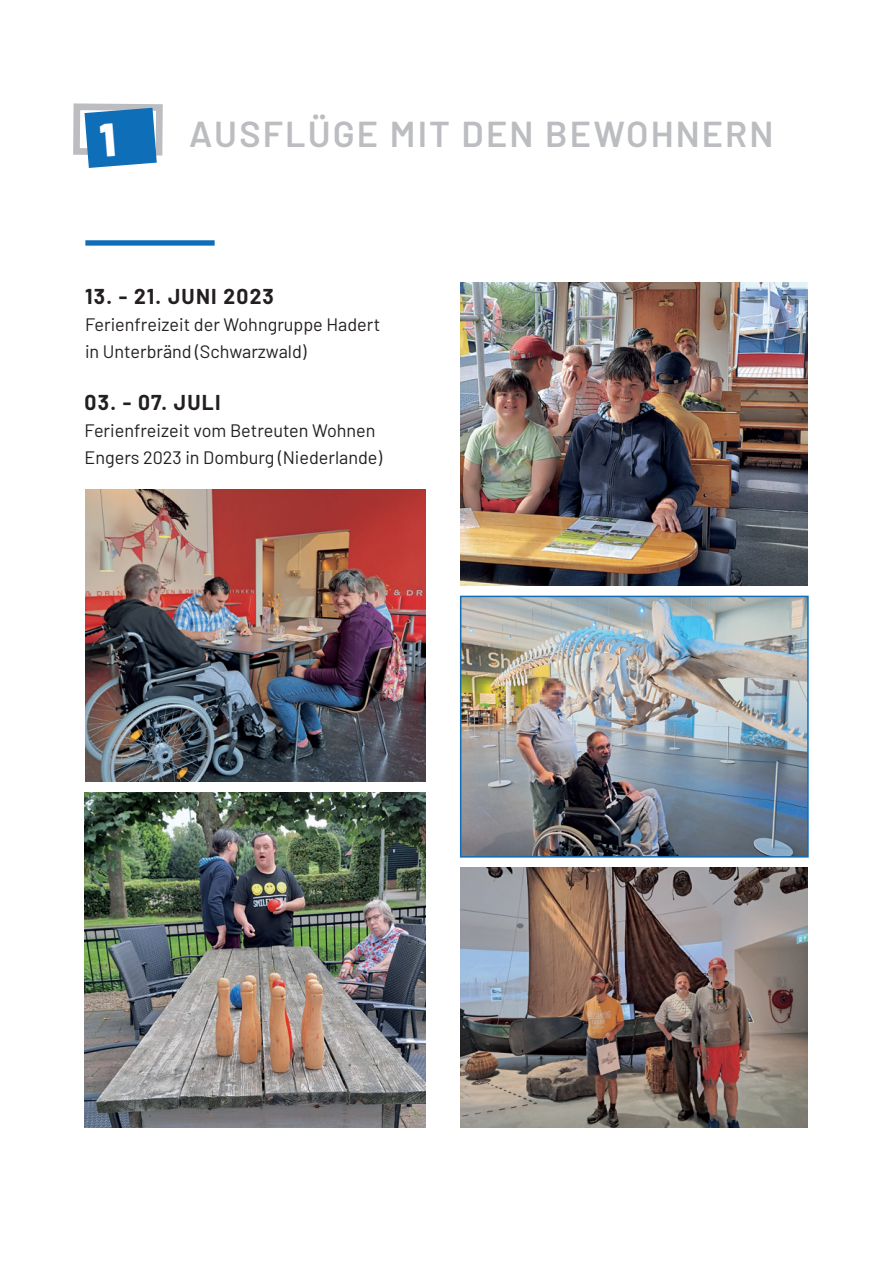
<style>
.page{position:relative;width:893px;height:1263px;background:#fff}
.page>*{position:absolute;margin:0;border:0;box-sizing:border-box;transform-origin:0 0}
.t1{font:600 36px "Barlow";letter-spacing:.06em;color:#bcbdc0}
.t2{font:700 21px "Barlow";letter-spacing:.06em;color:#231f20}
.t3{font:18px/27px "Barlow";color:#231f20}
</style>
<div class="page">
<div style="left:85px;top:240px;width:130px;height:6px;background:#0f6eb8"></div>
<img style="left:85px;top:792px;width:340px;height:336px">
<img style="left:461px;top:283px;width:347px;height:303px">
<img style="left:461px;top:867px;width:347px;height:261px">
<img style="left:463px;top:599px;width:343px;height:256px">
<div style="left:460px;top:596px;width:349px;height:262px;border:2px solid #116db7"></div>
<img style="left:85px;top:489px;width:340px;height:293px">
<svg style="left:73px;top:103px;width:90px;height:65px"></svg>
<h1 class="t1" style="left:189px;top:108px;width:586px">AUSFLÜGE MIT DEN BEWOHNERN</h1>
<p class="t2" style="left:85px;top:281px;width:190px">13. - 21. JUNI 2023</p>
<p class="t3" style="left:85px;top:309px;width:297px">Ferienfreizeit der Wohngruppe Hadert in Unterbränd (Schwarzwald)</p>
<p class="t2" style="left:85px;top:387px;width:138px">03. - 07. JULI</p>
<p class="t3" style="left:85px;top:416px;width:299px">Ferienfreizeit vom Betreuten Wohnen<br>Engers 2023 in Domburg (Niederlande)</p>
</div>
